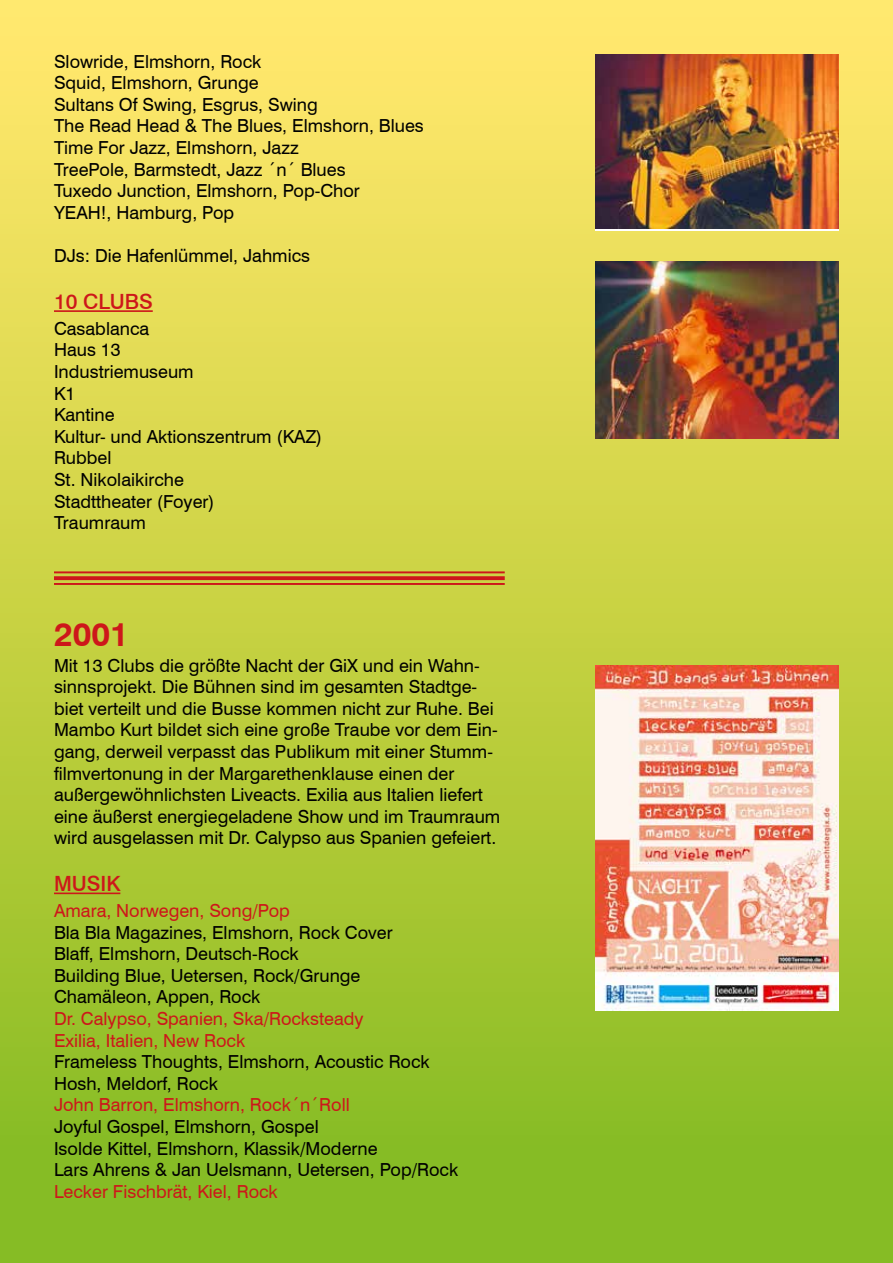
<style>
.page{position:relative;width:893px;height:1263px;background:#fff}
.page>*{position:absolute;margin:0;border:0;box-sizing:border-box;transform-origin:0 0}
.t1{font:700 33px "Swiss 721 BT";color:#cd171a}
.t2{font:500 21px "Swiss 721 BT";color:#cd171a}
.t3{font:18px/21.6px "Swiss 721 BT";color:#000}
.t4{font:18px/21.6px "Swiss 721 BT";color:#cd171a}
</style>
<div class="page">
<div style="left:0;top:0;width:893px;height:1263px;background:linear-gradient(to bottom,#ffe96c,#80b91c)"></div>
<hr style="left:54px;top:310px;width:99px;height:2px;background:#cd171a">
<hr style="left:54px;top:571px;width:451px;height:2px;background:#cd171a">
<svg style="left:54px;top:576px;width:451px;height:4px;fill:#cd171a"></svg>
<hr style="left:54px;top:583px;width:451px;height:2px;background:#cd171a">
<hr style="left:54px;top:892px;width:66px;height:2px;background:#cd171a">
<img style="left:595px;top:665px;width:244px;height:345px">
<img style="left:595px;top:54px;width:244px;height:175px">
<img style="left:595px;top:262px;width:244px;height:176px">
<p class="t3" style="left:54px;top:50px;width:371px">Slowride, Elmshorn, Rock<br>Squid, Elmshorn, Grunge<br>Sultans Of Swing, Esgrus, Swing<br>The Read Head &amp; The Blues, Elmshorn, Blues<br>Time For Jazz, Elmshorn, Jazz<br>TreePole, Barmstedt, Jazz ´n´ Blues<br>Tuxedo Junction, Elmshorn, Pop-Chor<br>YEAH!, Hamburg, Pop</p>
<p class="t3" style="left:54px;top:245px;width:258px">DJs: Die Hafenlümmel, Jahmics</p>
<p class="t2" style="left:54px;top:289px;width:100px">10 CLUBS</p>
<p class="t3" style="left:54px;top:317px;width:270px">Casablanca<br>Haus 13<br>Industriemuseum<br>K1<br>Kantine<br>Kultur- und Aktionszentrum (KAZ)<br>Rubbel<br>St. Nikolaikirche<br>Stadttheater (Foyer)<br>Traumraum</p>
<h1 class="t1" style="left:54px;top:614px;width:76px">2001</h1>
<p class="t3" style="left:54px;top:654px;width:448px">Mit 13 Clubs die größte Nacht der GiX und ein Wahn&shy;sinnsprojekt. Die Bühnen sind im gesamten Stadtge&shy;biet verteilt und die Busse kommen nicht zur Ruhe. Bei Mambo Kurt bildet sich eine große Traube vor dem Ein&shy;gang, derweil verpasst das Publikum mit einer Stumm&shy;filmvertonung in der Margarethenklause einen der außergewöhnlichsten Liveacts. Exilia aus Italien liefert eine äußerst energiegeladene Show und im Traumraum wird ausgelassen mit Dr. Calypso aus Spanien gefeiert.</p>
<p class="t2" style="left:54px;top:871px;width:68px">MUSIK</p>
<p class="t4" style="left:54px;top:900px;width:237px">Amara, Norwegen, Song/Pop</p>
<p class="t3" style="left:54px;top:921px;width:340px">Bla Bla Magazines, Elmshorn, Rock Cover Blaff, Elmshorn, Deutsch-Rock<br>Building Blue, Uetersen, Rock/Grunge Chamäleon, Appen, Rock</p>
<p class="t4" style="left:54px;top:1008px;width:311px">Dr. Calypso, Spanien, Ska/Rocksteady<br>Exilia, Italien, New Rock</p>
<p class="t3" style="left:54px;top:1051px;width:377px">Frameless Thoughts, Elmshorn, Acoustic Rock<br>Hosh, Meldorf, Rock</p>
<p class="t4" style="left:54px;top:1094px;width:297px">John Barron, Elmshorn, Rock´n´Roll</p>
<p class="t3" style="left:54px;top:1116px;width:406px">Joyful Gospel, Elmshorn, Gospel<br>Isolde Kittel, Elmshorn, Klassik/Moderne<br>Lars Ahrens &amp; Jan Uelsmann, Uetersen, Pop/Rock</p>
<p class="t4" style="left:54px;top:1180px;width:225px">Lecker Fischbrät, Kiel, Rock</p>
</div>
